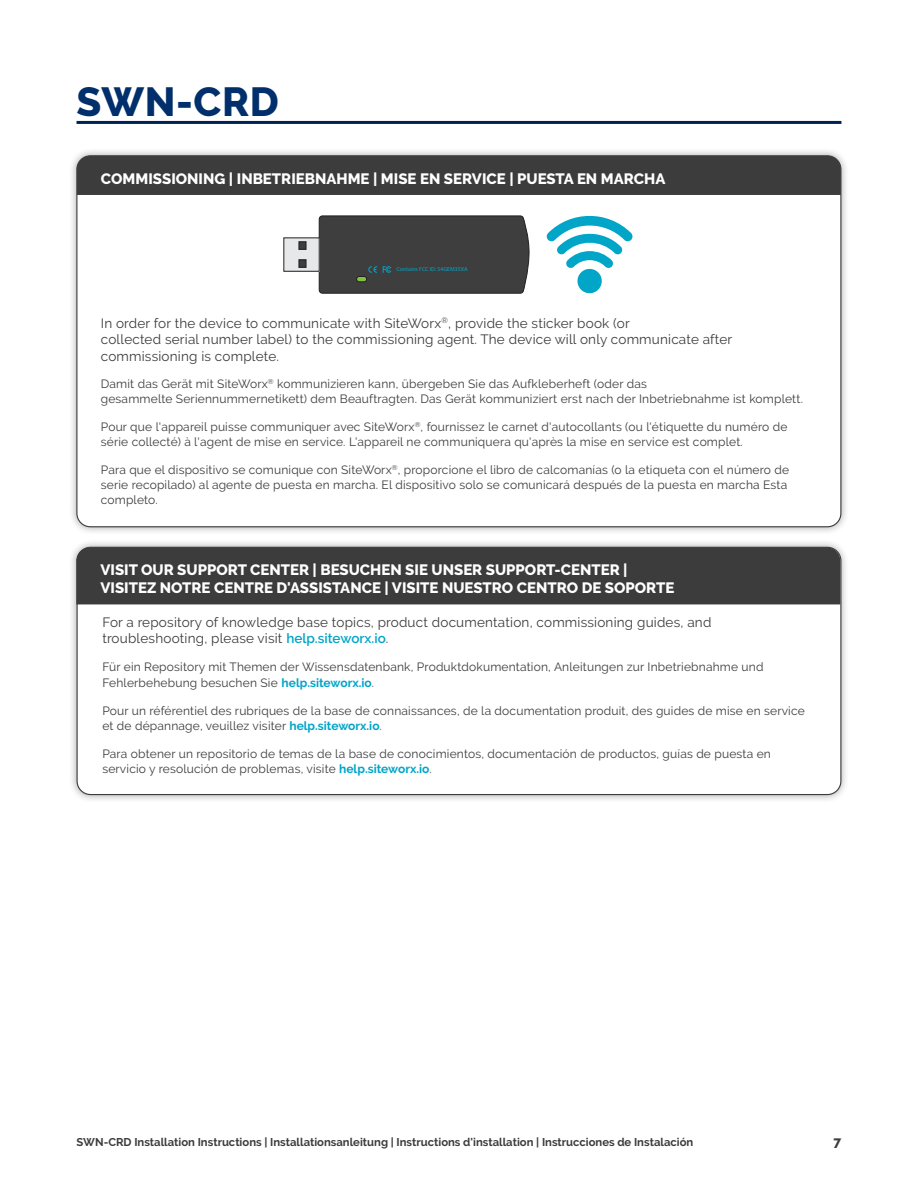
<style>
.page{position:relative;width:918px;height:1188px;background:#fff}
.page>*{position:absolute;margin:0;border:0;box-sizing:border-box;transform-origin:0 0}
.t1{font:800 40.5px "Raleway";letter-spacing:.015em;color:#002f6b}
.t2{font:800 15px/18px "Raleway";color:#fff}
.Installation_Copy_Heading_Spacing{font:13.5px/16.5px "Raleway";letter-spacing:.015em;color:#3c3c3c}
.t3{font:800 13.5px "Raleway";color:#3c3c3c}
.Installation_Copy_Heading_Spacing-2{font:12px/15px "Raleway";letter-spacing:.015em;color:#3c3c3c}
.t4{font:700 11.25px "Raleway";color:#3c3c3c}
.t5{font:700 5.85px "Lato";color:#00a5c8}
.s1{font-weight:600;color:#00a5c8}
.s2{font-weight:700;color:#00a5c8}
</style>
<div class="page">
<hr style="left:77px;top:121px;width:764px;height:3px;background:#002252">
<div style="left:68px;top:147px;width:781px;height:388px;background:#231f20;opacity:.4"></div>
<div style="left:77px;top:156px;width:764px;height:371px;background:#fff;border-radius:14px"></div>
<div style="left:284px;top:238px;width:35px;height:33px;background:#e7e8e9"></div>
<div style="left:299px;top:241px;width:7px;height:9px;background:#3e3e3f;border:1px solid #231f20"></div>
<div style="left:299px;top:259px;width:7px;height:9px;background:#3e3e3f;border:1px solid #231f20"></div>
<svg style="left:319px;top:216px;width:211px;height:78px;background:#404142"></svg>
<svg style="left:547px;top:216px;width:86px;height:52px"></svg>
<div style="left:577px;top:269px;width:25px;height:24px;background:#00a5c8;border-radius:50%"></div>
<div style="left:77px;top:156px;width:764px;height:39px;background:#3c3c3c"></div>
<div style="left:68px;top:539px;width:782px;height:264px;background:#231f20;opacity:.4"></div>
<div style="left:77px;top:547px;width:764px;height:248px;background:#fff;border-radius:14px"></div>
<div style="left:76px;top:547px;width:764px;height:57px;background:#3c3c3c"></div>
<h1 class="t1" style="left:77px;top:79px;width:204px">SWN-CRD</h1>
<p class="t2" style="left:101px;top:170px;width:566px">COMMISSIONING | INBETRIEBNAHME | MISE EN SERVICE | PUESTA EN MARCHA</p>
<p class="t5" style="left:396px;top:266px;width:73px">Contains FCC ID: S4GEM35XA</p>
<p class="Installation_Copy_Heading_Spacing" style="left:101px;top:314px;width:633px">In order for the device to communicate with SiteWorx<sup>®</sup>, provide the sticker book (or<br>collected serial number label) to the commissioning agent. The device will only communicate after commissioning is complete.</p>
<p class="Installation_Copy_Heading_Spacing-2" style="left:101px;top:377px;width:704px">Damit das Gerät mit SiteWorx<sup>®</sup> kommunizieren kann, übergeben Sie das Aufkleberheft (oder das<br>gesammelte Seriennummernetikett) dem Beauftragten. Das Gerät kommuniziert erst nach der Inbetriebnahme ist komplett.</p>
<p class="Installation_Copy_Heading_Spacing-2" style="left:101px;top:419px;width:688px">Pour que l'appareil puisse communiquer avec SiteWorx<sup>®</sup>, fournissez le carnet d'autocollants (ou l'étiquette du numéro de série collecté) à l'agent de mise en service. L'appareil ne communiquera qu'après la mise en service est complet.</p>
<p class="Installation_Copy_Heading_Spacing-2" style="left:101px;top:462px;width:690px">Para que el dispositivo se comunique con SiteWorx<sup>®</sup>, proporcione el libro de calcomanías (o la etiqueta con el número de serie recopilado) al agente de puesta en marcha. El dispositivo solo se comunicará después de la puesta en marcha Esta completo.</p>
<p class="t2" style="left:100px;top:561px;width:576px">VISIT OUR SUPPORT CENTER | BESUCHEN SIE UNSER SUPPORT-CENTER |<br>VISITEZ NOTRE CENTRE D'ASSISTANCE | VISITE NUESTRO CENTRO DE SOPORTE</p>
<p class="Installation_Copy_Heading_Spacing" style="left:102px;top:614px;width:611px">For a repository of knowledge base topics, product documentation, commissioning guides, and troubleshooting, please visit <span class="s1">help.siteworx.io</span>.</p>
<p class="Installation_Copy_Heading_Spacing-2" style="left:102px;top:658px;width:663px;line-height:16.5px">Für ein Repository mit Themen der Wissensdatenbank, Produktdokumentation, Anleitungen zur Inbetriebnahme und<br>Fehlerbehebung besuchen Sie <span class="s2">help.siteworx.io</span>.</p>
<p class="Installation_Copy_Heading_Spacing-2" style="left:102px;top:703px;width:704px">Pour un référentiel des rubriques de la base de connaissances, de la documentation produit, des guides de mise en service et de dépannage, veuillez visiter <span class="s2">help.siteworx.io</span>.</p>
<p class="Installation_Copy_Heading_Spacing-2" style="left:102px;top:746px;width:670px">Para obtener un repositorio de temas de la base de conocimientos, documentación de productos, guías de puesta en servicio y resolución de problemas, visite <span class="s2">help.siteworx.io</span>.</p>
<p class="t4" style="left:77px;top:1135px;width:618px">SWN-CRD Installation Instructions | Installationsanleitung | Instructions d'installation | Instrucciones de Instalación</p>
<p class="t3" style="left:834px;top:1135px;width:9px">7</p>
</div>
